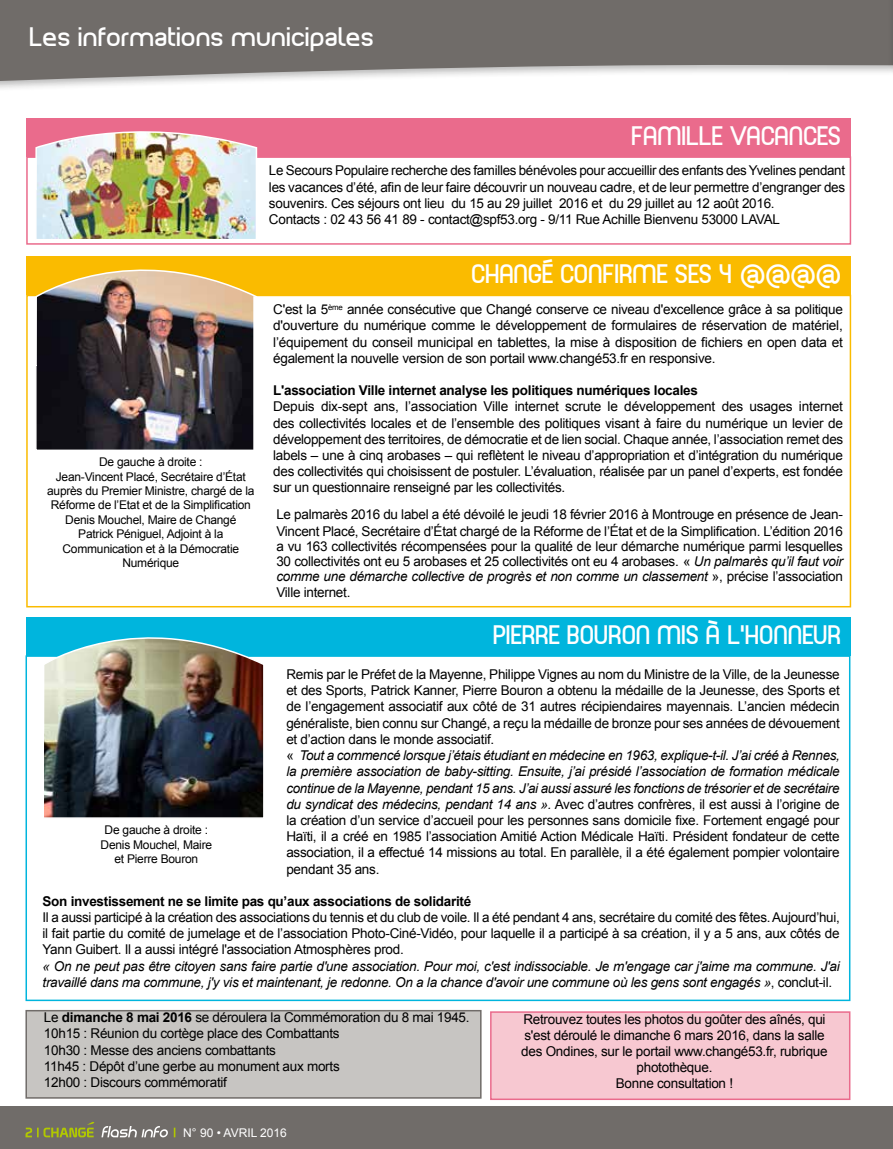
<style>
.page{position:relative;width:893px;height:1149px;background:#fff}
.page>*{position:absolute;margin:0;border:0;box-sizing:border-box;transform-origin:0 0}
.t1{font:25.5px "Planet Estyle";color:#fff}
.t2{font:13.5px/16.2px "Arial";letter-spacing:-.02em;color:#000;text-align:justify}
.t3{font:italic 13.5px/16.2px "Arial";letter-spacing:-.02em;color:#000}
.t4{font:700 13.5px "Arial";letter-spacing:-.02em;color:#000}
.t5{font:12px/14.4px "Arial";letter-spacing:-.02em;color:#000;text-align:center}
.t6{font:12px "Arial";color:#fff}
.s1{font-style:italic}
.s2{font-style:normal}
.s3{font-weight:700}
</style>
<div class="page">
<div style="left:0;top:1106px;width:893px;height:42px;background:#706c69"></div>
<div style="left:0;top:0;width:893px;height:93px;background:#000;opacity:.3"></div>
<svg style="left:0;top:0;width:888px;height:82px;background:#817e7b"></svg>
<div style="left:888px;top:0;width:5px;height:93px;background:#000;opacity:.3"></div>
<svg style="left:892px;top:0;width:1px;height:82px"></svg>
<svg style="left:26px;top:1121px;width:142px;height:15px"></svg>
<div style="left:26px;top:118px;width:824px;height:38px;background:#ea6b8c"></div>
<div style="left:26px;top:156px;width:825px;height:88px;border:2px solid #ea6b8c"></div>
<img style="left:34px;top:131px;width:224px;height:106px">
<div style="left:26px;top:256px;width:824px;height:38px;background:#fabb00"></div>
<div style="left:26px;top:294px;width:825px;height:313px;border:2px solid #fabb00"></div>
<img style="left:34px;top:237px;width:224px;height:213px">
<div style="left:26px;top:617px;width:824px;height:38px;background:#00b5dd"></div>
<div style="left:26px;top:655px;width:824px;height:345px;border:2px solid #00b5dd"></div>
<img style="left:42px;top:604px;width:223px;height:214px">
<div style="left:26px;top:1010px;width:455px;height:87px;background:#c7c5c2"></div>
<div style="left:25px;top:1009px;width:457px;height:89px;border:2px solid #706c69"></div>
<div style="left:491px;top:1011px;width:359px;height:87px;background:#f7c8d1"></div>
<div style="left:490px;top:1010px;width:360px;height:89px;border:2px solid #ea6b8c"></div>
<h1 class="t1" style="left:30px;top:20px;width:346px">Les informations municipales</h1>
<h1 class="t1" style="left:632px;top:119px;width:211px">FAMILLE VACANCES</h1>
<p class="t2" style="left:269px;top:163px;width:578px;text-align:left">Le Secours Populaire recherche des familles bénévoles pour accueillir des enfants des Yvelines pendant les vacances d’été, afin de leur faire découvrir un nouveau cadre, et de leur permettre d’engranger des souvenirs. Ces séjours ont lieu du 15 au 29 juillet 2016 et du 29 juillet au 12 août 2016.<br>Contacts : 02 43 56 41 89 - contact@spf53.org - 9/11 Rue Achille Bienvenu 53000 LAVAL</p>
<p class="t5" style="left:47px;top:455px;width:209px">De gauche à droite :<br>Jean-Vincent Placé, Secrétaire d’État auprès du Premier Ministre, chargé de la<br>Réforme de l’Etat et de la Simplification<br>Denis Mouchel, Maire de Changé<br>Patrick Péniguel, Adjoint à la<br>Communication et à la Démocratie<br>Numérique</p>
<p class="t5" style="left:101px;top:822px;width:113px">De gauche à droite :<br>Denis Mouchel, Maire et Pierre Bouron</p>
<h1 class="t1" style="left:472px;top:257px;width:371px">CHANGÉ CONFIRME SES 4 @@@@</h1>
<p class="t2" style="left:273px;top:301px;width:571px">C'est la 5<sup>ème</sup> année consécutive que Changé conserve ce niveau d'excellence grâce à sa politique d'ouverture du numérique comme le développement de formulaires de réservation de matériel, l’équipement du conseil municipal en tablettes, la mise à disposition de fichiers en open data et également la nouvelle version de son portail www.changé53.fr en responsive.</p>
<p class="t4" style="left:273px;top:381px;width:426px">L'association Ville internet analyse les politiques numériques locales</p>
<p class="t2" style="left:273px;top:398px;width:572px">Depuis dix-sept ans, l’association Ville internet scrute le développement des usages internet des collectivités locales et de l’ensemble des politiques visant à faire du numérique un levier de développement des territoires, de démocratie et de lien social. Chaque année, l’association remet des labels – une à cinq arobases – qui reflètent le niveau d’appropriation et d’intégration du numérique des collectivités qui choisissent de postuler. L’évaluation, réalisée par un panel d’experts, est fondée sur un questionnaire renseigné par les collectivités.</p>
<p class="t2" style="left:276px;top:507px;width:568px;line-height:15.5px">Le palmarès 2016 du label a été dévoilé le jeudi 18 février 2016 à Montrouge en présence de Jean-Vincent Placé, Secrétaire d’État chargé de la Réforme de l’État et de la Simplification. L’édition 2016 a vu 163 collectivités récompensées pour la qualité de leur démarche numérique parmi lesquelles 30 collectivités ont eu 5 arobases et 25 collectivités ont eu 4 arobases. « <span class="s1">Un palmarès qu’il faut voir comme une démarche collective de progrès et non comme un classement</span> », précise l’association Ville internet.</p>
<h1 class="t1" style="left:494px;top:617px;width:349px">PIERRE BOURON MIS À L'HONNEUR</h1>
<p class="t2" style="left:286px;top:666px;width:555px;text-align:left">Remis par le Préfet de la Mayenne, Philippe Vignes au nom du Ministre de la Ville, de la Jeunesse et des Sports, Patrick Kanner, Pierre Bouron a obtenu la médaille de la Jeunesse, des Sports et de l’engagement associatif aux côté de 31 autres récipiendaires mayennais. L’ancien médecin généraliste, bien connu sur Changé, a reçu la médaille de bronze pour ses années de dévouement et d’action dans le monde associatif.<br>« <span class="s1">Tout a commencé lorsque j’étais étudiant en médecine en 1963, explique-t-il. J’ai créé à Rennes, la première association de baby-sitting. Ensuite, j’ai présidé l’association de formation médicale continue de la Mayenne, pendant 15 ans. J’ai aussi assuré les fonctions de trésorier et de secrétaire du syndicat des médecins, pendant 14 ans ».</span> Avec d’autres confrères, il est aussi à l’origine de la création d’un service d’accueil pour les personnes sans domicile fixe. Fortement engagé pour Haïti, il a créé en 1985 l’association Amitié Action Médicale Haïti. Président fondateur de cette association, il a effectué 14 missions au total. En parallèle, il a été également pompier volontaire pendant 35 ans.</p>
<p class="t4" style="left:43px;top:891px;width:430px">Son investissement ne se limite pas qu’aux associations de solidarité</p>
<p class="t2" style="left:43px;top:908px;width:799px">Il a aussi participé à la création des associations du tennis et du club de voile. Il a été pendant 4 ans, secrétaire du comité des fêtes. Aujourd’hui, il fait partie du comité de jumelage et de l’association Photo-Ciné-Vidéo, pour laquelle il a participé à sa création, il y a 5 ans, aux côtés de Yann Guibert. Il a aussi intégré l'association Atmosphères prod.</p>
<p class="t3" style="left:43px;top:957px;width:799px">« On ne peut pas être citoyen sans faire partie d'une association. Pour moi, c'est indissociable. Je m'engage car j'aime ma commune. J'ai travaillé dans ma commune, j'y vis et maintenant, je redonne. On a la chance d'avoir une commune où les gens sont engagés »<span class="s2">, conclut-il.</span></p>
<p class="t2" style="left:44px;top:1009px;width:427px;text-align:left">Le <span class="s3">dimanche 8 mai 2016</span> se déroulera la Commémoration du 8 mai 1945.<br>10h15 : Réunion du cortège place des Combattants<br>10h30 : Messe des anciens combattants<br>11h45 : Dépôt d’une gerbe au monument aux morts<br>12h00 : Discours commémoratif</p>
<p class="t2" style="left:521px;top:1010px;width:308px;text-align:center">Retrouvez toutes les photos du goûter des aînés, qui s'est déroulé le dimanche 6 mars 2016, dans la salle des Ondines, sur le portail www.changé53.fr, rubrique photothèque.<br>Bonne consultation !</p>
<p class="t6" style="left:183px;top:1124px;width:105px">N° 90 • AVRIL 2016</p>
</div>
